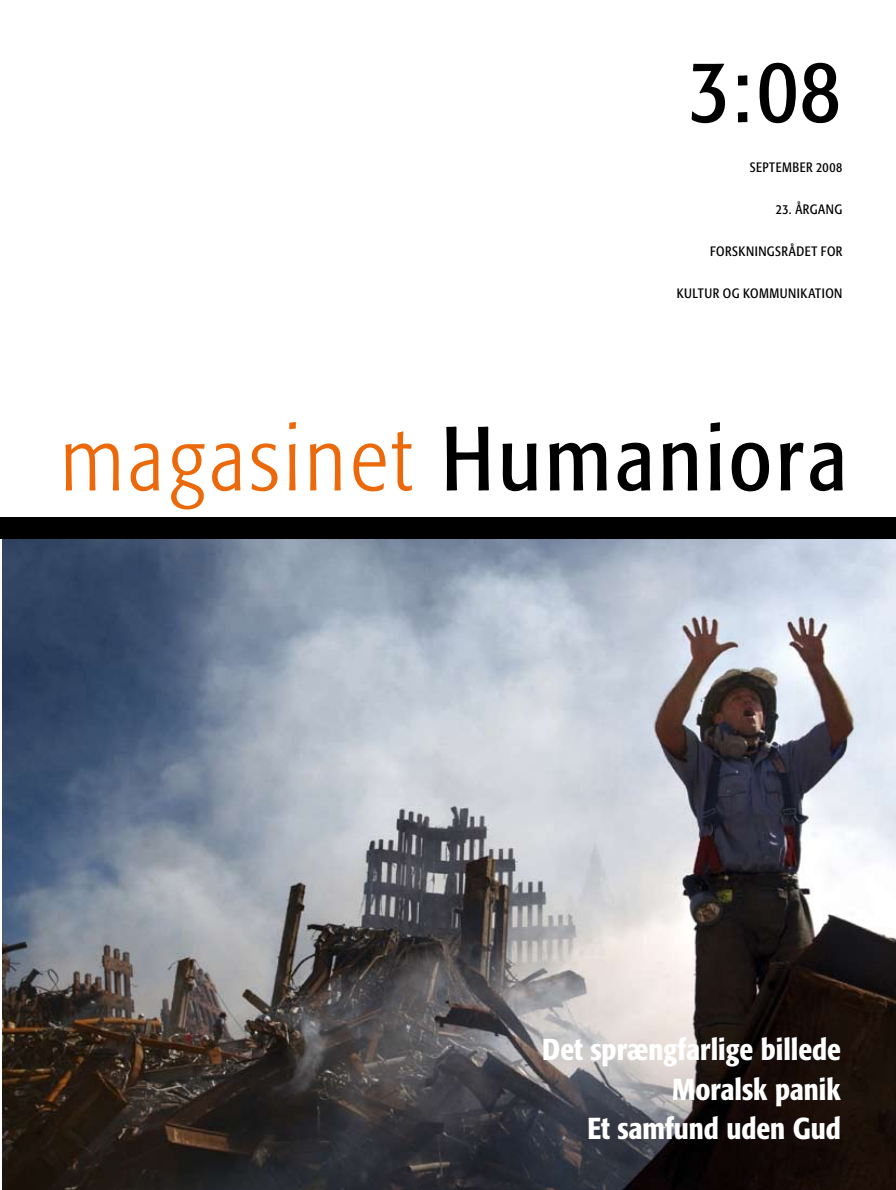
<style>
.page{position:relative;width:896px;height:1190px;background:#fff}
.page>*{position:absolute;margin:0;border:0;box-sizing:border-box;transform-origin:0 0}
.t1{font:300 condensed 90px "Formata";letter-spacing:.045em;color:#eb690a}
.t2{font:condensed 90px "Formata";color:#000}
.t3{font:500 condensed 30px/39px "Formata";color:#fff;text-align:right}
.t4{font:condensed 13.5px "Formata";letter-spacing:.035em;color:#000}
.s1{font-weight:400;color:#000}
</style>
<div class="page">
<img style="left:2px;top:539px;width:893px;height:650px">
<div style="left:0;top:517px;width:895px;height:22px;background:#000"></div>
<h1 class="t2" style="left:688px;top:38px;width:153px">3:08</h1>
<p class="t4" style="left:749px;top:159px;width:94px">SEPTEMBER 2008</p>
<p class="t4" style="left:775px;top:201px;width:68px">23. ÅRGANG</p>
<p class="t4" style="left:709px;top:243px;width:134px">FORSKNINGSRÅDET FOR</p>
<p class="t4" style="left:676px;top:285px;width:167px">KULTUR OG KOMMUNIKATION</p>
<h1 class="t1" style="left:60px;top:407px;width:787px">magasinet <span class="s1">HUMANIORA</span></h1>
<h2 class="t3" style="left:542px;top:1030px;width:300px">Det sprængfarlige billede<br>Moralsk panik<br>Et samfund uden Gud</h2>
</div>
